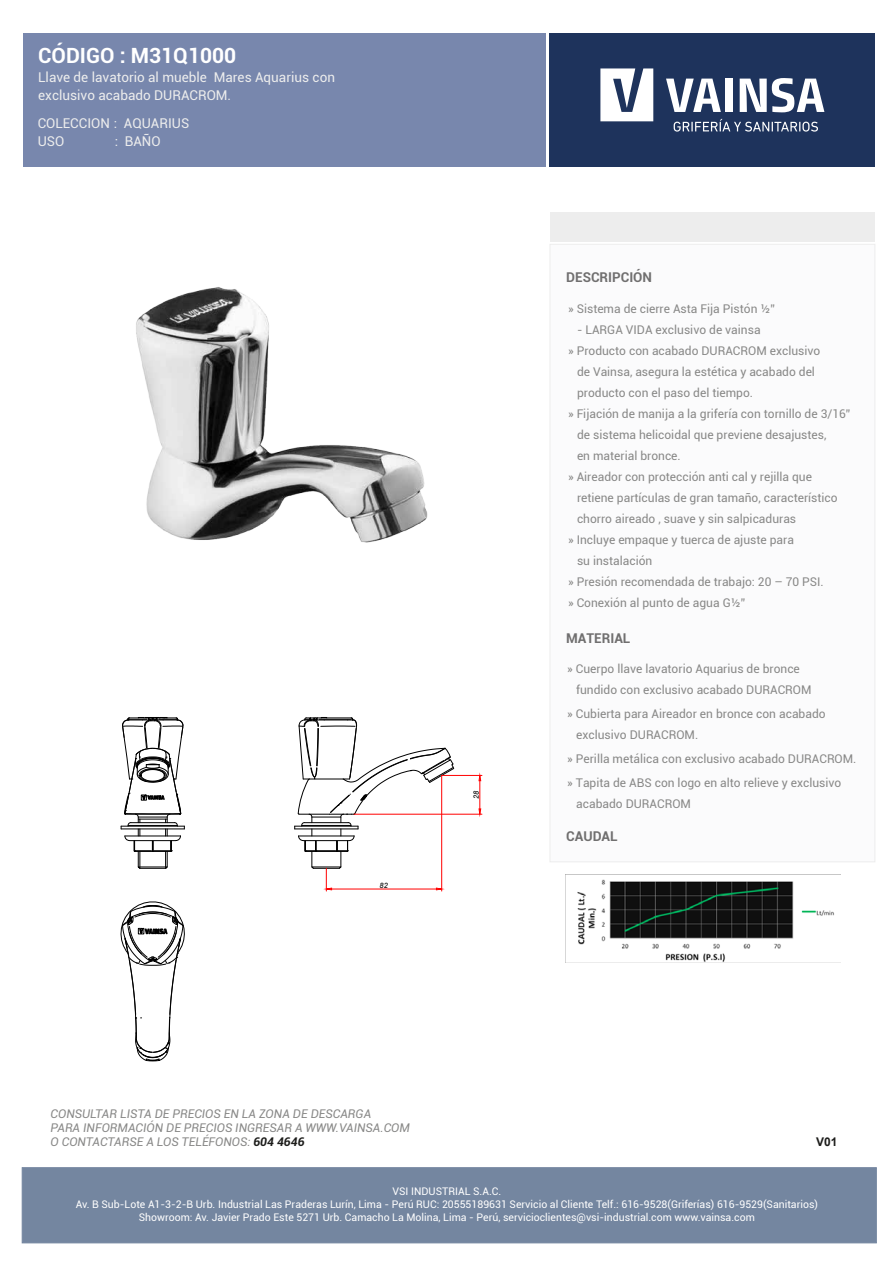
<style>
.page{position:relative;width:893px;height:1263px;background:#fff}
.page>*{position:absolute;margin:0;border:0;box-sizing:border-box;transform-origin:0 0}
.t1{font:700 21px "Roboto";color:#fff}
.t2{font:13.5px/18px "Roboto";color:#ededed}
.t3{font:700 13.5px "Roboto";color:#706f6f}
.t4{font:12px/21px "Roboto";color:#888887}
.t5{font:italic 12px/14.4px "Roboto";color:#888887}
.t6{font:700 12px "Arial";color:#1d1d1b}
.t7{font:10.5px/12.6px "Roboto";color:#fff;text-align:center}
.t8{font:italic 7.35px "Arial";color:#000}
.s1{font-weight:700;color:#1d1d1b}
</style>
<div class="page">
<div style="left:550px;top:213px;width:325px;height:29px;background:#ededed"></div>
<div style="left:549px;top:34px;width:326px;height:133px;background:#1e335c"></div>
<svg style="left:600px;top:68px;width:53px;height:53px"></svg>
<svg style="left:666px;top:79px;width:55px;height:33px"></svg>
<div style="left:725px;top:79px;width:8px;height:33px;background:#fff"></div>
<svg style="left:740px;top:78px;width:84px;height:34px"></svg>
<svg style="left:674px;top:119px;width:144px;height:13px"></svg>
<div style="left:23px;top:34px;width:522px;height:133px;background:#7887ad"></div>
<div style="left:550px;top:244px;width:325px;height:618px;background:#fbfbfc"></div>
<div style="left:22px;top:1167px;width:854px;height:76px;background:#7486a0;border:1px solid #7486a0"></div>
<svg style="left:121px;top:717px;width:64px;height:152px"></svg>
<svg style="left:120px;top:901px;width:65px;height:161px"></svg>
<svg style="left:294px;top:717px;width:161px;height:174px"></svg>
<hr style="left:354px;top:814px;width:128px;height:1px;background:#f00">
<hr style="left:442px;top:775px;width:40px;height:1px;background:#f00">
<svg style="left:478px;top:775px;width:3px;height:40px"></svg>
<img style="left:136px;top:287px;width:292px;height:256px">
<img style="left:565px;top:875px;width:269px;height:87px">
<h1 class="t1" style="left:38px;top:41px;width:200px">CÓDIGO : M31Q1000</h1>
<p class="t2" style="left:38px;top:67px;width:298px">Llave de lavatorio al mueble Mares Aquarius con exclusivo acabado DURACROM.</p>
<p class="t2" style="left:38px;top:132px;width:28px">USO</p>
<p class="t2" style="left:115px;top:132px;width:47px">: BAÑO</p>
<p class="t2" style="left:38px;top:113px;width:153px">COLECCION : AQUARIUS</p>
<p class="t8" style="left:380px;top:880px;width:10px">82</p>
<p class="t8" style="left:471px;top:799px;width:10px;rotate:-90deg">28</p>
<p class="t3" style="left:566px;top:268px;width:87px">DESCRIPCIÓN</p>
<p class="t4" style="left:568px;top:298px;width:208px">» Sistema de cierre Asta Fija Pistón ½”</p>
<p class="t4" style="left:577px;top:319px;width:185px">- LARGA VIDA exclusivo de vainsa</p>
<p class="t4" style="left:568px;top:340px;width:254px">» Producto con acabado DURACROM exclusivo</p>
<p class="t4" style="left:577px;top:361px;width:239px">de Vainsa, asegura la estética y acabado del</p>
<p class="t4" style="left:577px;top:382px;width:178px">producto con el paso del tiempo.</p>
<p class="t4" style="left:568px;top:403px;width:284px">» Fijación de manija a la grifería con tornillo de 3/16”</p>
<p class="t4" style="left:577px;top:424px;width:251px">de sistema helicoidal que previene desajustes,</p>
<p class="t4" style="left:577px;top:445px;width:105px">en material bronce.</p>
<p class="t4" style="left:568px;top:466px;width:245px">» Aireador con protección anti cal y rejilla que</p>
<p class="t4" style="left:577px;top:487px;width:262px">retiene partículas de gran tamaño, característico</p>
<p class="t4" style="left:577px;top:508px;width:221px">chorro aireado , suave y sin salpicaduras</p>
<p class="t4" style="left:568px;top:529px;width:227px">» Incluye empaque y tuerca de ajuste para</p>
<p class="t4" style="left:577px;top:550px;width:77px">su instalación</p>
<p class="t4" style="left:568px;top:571px;width:257px">» Presión recomendada de trabajo: 20 – 70 PSI.</p>
<p class="t4" style="left:568px;top:592px;width:179px">» Conexión al punto de agua G½”</p>
<p class="t3" style="left:566px;top:628px;width:66px">MATERIAL</p>
<p class="t4" style="left:576px;top:658px;width:237px;text-indent:-9px">» Cuerpo llave lavatorio Aquarius de bronce fundido con exclusivo acabado DURACROM</p>
<p class="t4" style="left:576px;top:703px;width:251px;text-indent:-9px">» Cubierta para Aireador en bronce con acabado exclusivo DURACROM.</p>
<p class="t4" style="left:567px;top:746px;width:291px;line-height:24px">» Perilla metálica con exclusivo acabado DURACROM. » Tapita de ABS con logo en alto relieve y exclusivo</p>
<p class="t4" style="left:576px;top:793px;width:116px">acabado DURACROM</p>
<p class="t3" style="left:566px;top:827px;width:53px">CAUDAL</p>
<p class="t5" style="left:51px;top:1105px;width:361px">CONSULTAR LISTA DE PRECIOS EN LA ZONA DE DESCARGA<br>PARA INFORMACIÓN DE PRECIOS INGRESAR A WWW.VAINSA.COM<br>O CONTACTARSE A LOS TELÉFONOS: <span class="s1">604 4646</span></p>
<p class="t6" style="left:816px;top:1134px;width:23px">V01</p>
<p class="t7" style="left:76px;top:1185px;width:744px">VSI INDUSTRIAL S.A.C.<br>Av. B Sub-Lote A1-3-2-B Urb. Industrial Las Praderas Lurín, Lima - Perú RUC: 20555189631 Servicio al Cliente Telf.: 616-9528(Griferías) 616-9529(Sanitarios)<br>Showroom: Av. Javier Prado Este 5271 Urb. Camacho La Molina, Lima - Perú, servicioclientes@vsi-industrial.com www.vainsa.com</p>
</div>
